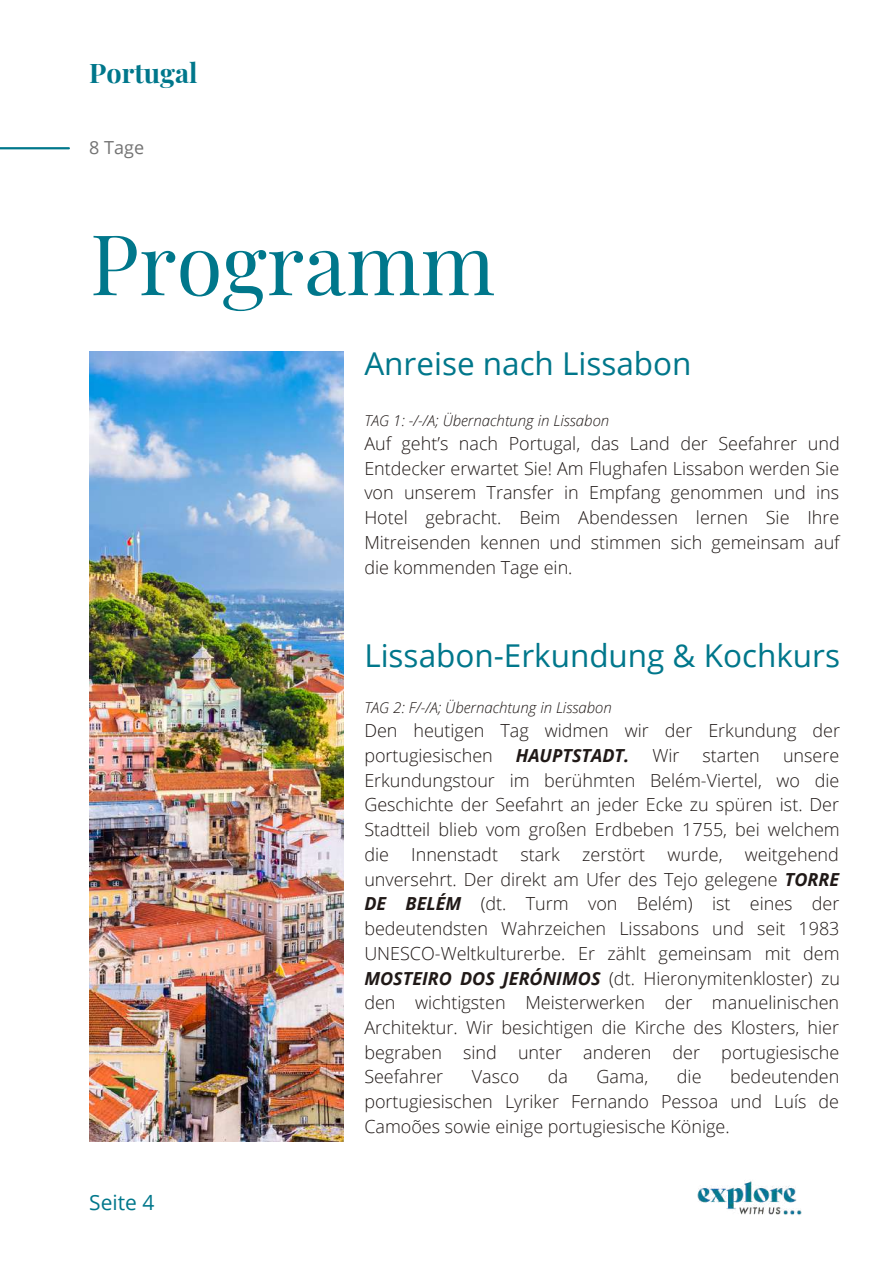
<style>
.page{position:relative;width:893px;height:1264px;background:#fff}
.page>*{position:absolute;margin:0;border:0;box-sizing:border-box;transform-origin:0 0}
.t1{font:83.85px "Playfair Display";color:#00778b}
.t2{font:31.5px "Open Sans";color:#00778b}
.t3{font:700 27px "Playfair Display";color:#00778b}
.t4{font:21px "Open Sans";color:#00778b}
.t5{font:300 18px/24.8px "Open Sans";color:#201917;text-align:justify}
.t6{font:italic 700 18px "Open Sans";color:#201917}
.t7{font:18px "Open Sans";color:#737373}
.t8{font:italic 300 15px "Open Sans";color:#201917}
.s1{font-weight:700;font-style:italic}
</style>
<div class="page">
<img style="left:89px;top:351px;width:254px;height:790px">
<img style="left:697px;top:1180px;width:105px;height:35px">
<hr style="left:0;top:147px;width:69px;height:2px;background:#00778b">
<h3 class="t3" style="left:89px;top:54px;width:110px">Portugal</h3>
<p class="t7" style="left:89px;top:135px;width:56px">8 Tage</p>
<h1 class="t1" style="left:90px;top:204px;width:406px">Programm</h1>
<h2 class="t2" style="left:364px;top:341px;width:329px">Anreise nach Lissabon</h2>
<p class="t8" style="left:364px;top:410px;width:246px">TAG 1: -/-/A; Übernachtung in Lissabon</p>
<p class="t5" style="left:364px;top:430px;width:477px">Auf geht’s nach Portugal, das Land der Seefahrer und Entdecker erwartet Sie! Am Flughafen Lissabon werden Sie von unserem Transfer in Empfang genommen und ins Hotel gebracht. Beim Abendessen lernen Sie Ihre Mitreisenden kennen und stimmen sich gemeinsam auf die kommenden Tage ein.</p>
<p class="t4" style="left:89px;top:1187px;width:67px">Seite 4</p>
<h2 class="t2" style="left:364px;top:633px;width:477px">Lissabon-Erkundung &amp; Kochkurs</h2>
<p class="t8" style="left:364px;top:697px;width:249px">TAG 2: F/-/A; Übernachtung in Lissabon</p>
<p class="t5" style="left:364px;top:717px;width:477px">Den heutigen Tag widmen wir der Erkundung der portugiesischen</p>
<p class="t6" style="left:515px;top:742px;width:115px">HAUPTSTADT.</p>
<p class="t5" style="left:652px;top:742px;width:29px">Wir</p>
<p class="t5" style="left:702px;top:742px;width:59px">starten</p>
<p class="t5" style="left:364px;top:742px;width:477px;text-indent:418px">unsere Erkundungstour im berühmten Belém-Viertel, wo die Geschichte der Seefahrt an jeder Ecke zu spüren ist. Der Stadtteil blieb vom großen Erdbeben 1755, bei welchem die Innenstadt stark zerstört wurde, weitgehend unversehrt. Der direkt am Ufer des Tejo gelegene <span class="s1">TORRE DE BELÉM</span> (dt. Turm von Belém) ist eines der bedeutendsten Wahrzeichen Lissabons und seit 1983<br>UNESCO-Weltkulturerbe. Er zählt gemeinsam mit dem <span class="s1">MOSTEIRO DOS JERÓNIMOS</span> (dt. Hieronymitenkloster) zu den wichtigsten Meisterwerken der manuelinischen Architektur. Wir besichtigen die Kirche des Klosters, hier begraben sind unter anderen der portugiesische Seefahrer</p>
<p class="t5" style="left:364px;top:1064px;width:476px;text-indent:365px">bedeutenden portugiesischen Lyriker Fernando Pessoa und Luís de Camoões sowie einige portugiesische Könige.</p>
<p class="t5" style="left:472px;top:1064px;width:49px">Vasco</p>
<p class="t5" style="left:547px;top:1064px;width:22px">da</p>
<p class="t5" style="left:596px;top:1064px;width:53px">Gama,</p>
<p class="t5" style="left:676px;top:1064px;width:26px">die</p>
</div>
